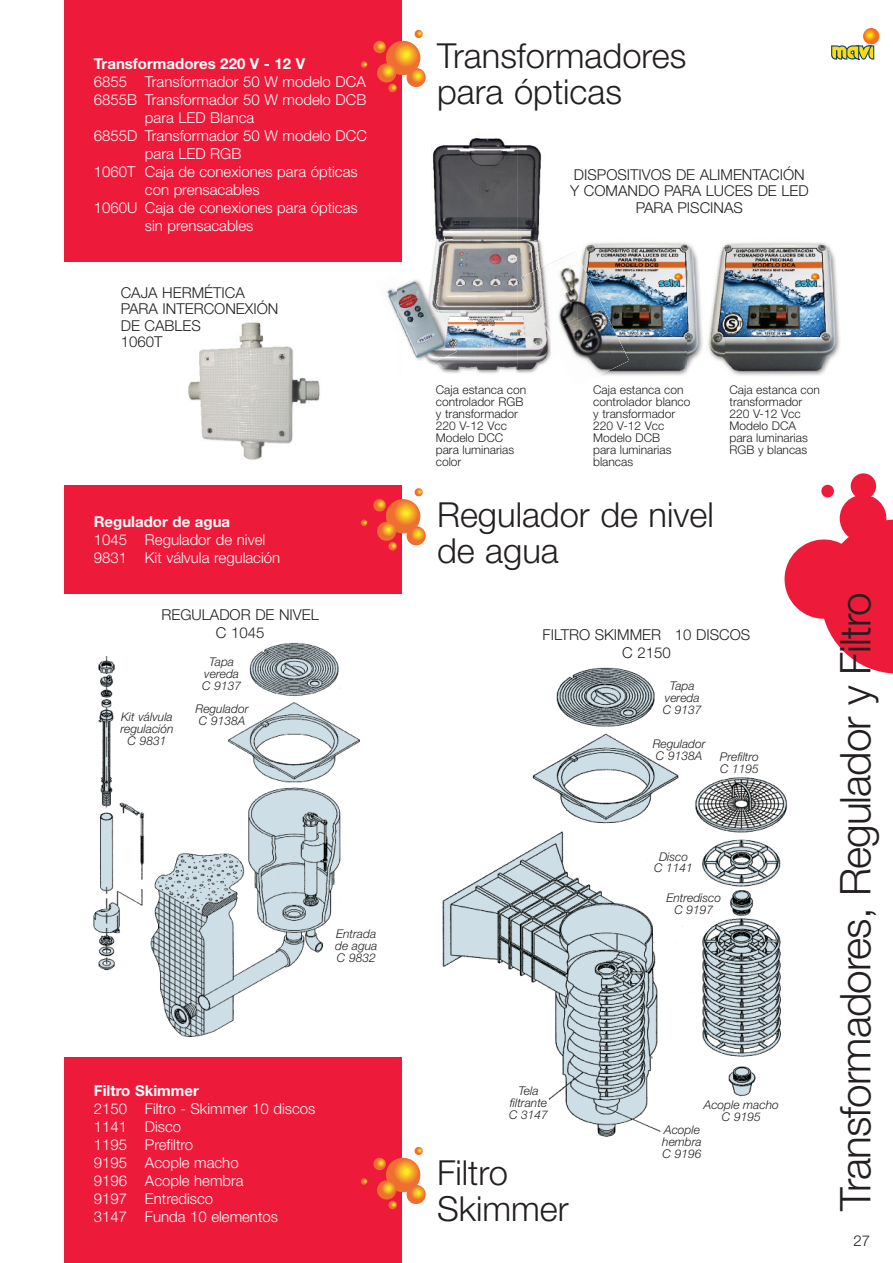
<style>
.page{position:relative;width:893px;height:1263px;background:#fff}
.page>*{position:absolute;margin:0;border:0;box-sizing:border-box;transform-origin:0 0}
.t1{font:300 42.3px "Helvetica Neue LT Std";letter-spacing:-.02em;color:#231f20}
.t2{font:300 34.5px/36px "Helvetica Neue LT Std";color:#231f20}
.t3{font:300 15px/18px "Helvetica Neue LT Std";color:#fff}
.t4{font:300 15px/16.5px "Helvetica Neue LT Std";color:#231f20;text-align:center}
.t5{font:700 15px "Helvetica Neue LT Std";color:#fff}
.t6{font:300 12px/12px "Helvetica Neue LT Std";color:#231f20}
.t7{font:italic 300 12px/12px "Helvetica Neue LT Std";color:#231f20;text-align:center}
</style>
<div class="page">
<img style="left:188px;top:322px;width:132px;height:138px">
<svg style="left:824px;top:519px;width:69px;height:154px"></svg>
<div style="left:784px;top:539px;width:79px;height:80px;background:#ed1a3a;border-radius:50%"></div>
<div style="left:840px;top:495px;width:46px;height:47px;background:#ed1a3a;border-radius:50%"></div>
<div style="left:851px;top:473px;width:25px;height:26px;background:#ed1a3a;border-radius:50%"></div>
<div style="left:821px;top:485px;width:13px;height:12px;background:#ed1a3a;border-radius:50%"></div>
<img style="left:432px;top:138px;width:110px;height:40px">
<img style="left:433px;top:178px;width:108px;height:53px">
<img style="left:397px;top:231px;width:154px;height:143px">
<img style="left:582px;top:242px;width:106px;height:37px">
<img style="left:604px;top:279px;width:84px;height:59px">
<img style="left:629px;top:338px;width:59px;height:38px">
<img style="left:688px;top:242px;width:152px;height:134px">
<img style="left:387px;top:288px;width:10px;height:30px">
<img style="left:397px;top:264px;width:45px;height:53px">
<img style="left:397px;top:317px;width:60px;height:54px">
<img style="left:521px;top:262px;width:30px;height:77px">
<img style="left:578px;top:256px;width:26px;height:52px">
<img style="left:578px;top:308px;width:51px;height:68px">
<img style="left:552px;top:251px;width:26px;height:66px">
<img style="left:558px;top:317px;width:20px;height:40px">
<img style="left:442px;top:667px;width:346px;height:470px">
<img style="left:93px;top:642px;width:267px;height:400px">
<svg style="left:863px;top:28px;width:16px;height:16px"></svg>
<svg style="left:831px;top:45px;width:44px;height:15px"></svg>
<div style="left:64px;top:0;width:338px;height:261px;background:#ed1a3a"></div>
<div style="left:64px;top:1057px;width:338px;height:206px;background:#ed1a3a"></div>
<svg style="left:406px;top:68px;width:20px;height:19px"></svg>
<svg style="left:377px;top:63px;width:20px;height:20px"></svg>
<svg style="left:388px;top:84px;width:9px;height:8px"></svg>
<svg style="left:373px;top:30px;width:50px;height:46px"></svg>
<svg style="left:361px;top:61px;width:6px;height:7px"></svg>
<div style="left:64px;top:485px;width:338px;height:108px;background:#ed1a3a"></div>
<svg style="left:406px;top:526px;width:20px;height:20px"></svg>
<svg style="left:377px;top:521px;width:20px;height:20px"></svg>
<svg style="left:388px;top:542px;width:9px;height:8px"></svg>
<svg style="left:373px;top:488px;width:50px;height:46px"></svg>
<svg style="left:361px;top:519px;width:6px;height:7px"></svg>
<svg style="left:406px;top:1184px;width:20px;height:20px"></svg>
<svg style="left:377px;top:1180px;width:20px;height:20px"></svg>
<svg style="left:388px;top:1200px;width:9px;height:9px"></svg>
<svg style="left:373px;top:1147px;width:50px;height:46px"></svg>
<svg style="left:361px;top:1178px;width:6px;height:7px"></svg>
<p class="t5" style="left:94px;top:58px;width:213px">Transformadores 220 V - 12 V</p>
<p class="t3" style="left:94px;top:74px;width:273px">6855 Transformador 50 W modelo DCA</p>
<p class="t3" style="left:94px;top:92px;width:274px">6855B Transformador 50 W modelo DCB</p>
<p class="t3" style="left:145px;top:110px;width:111px">para LED Blanca</p>
<p class="t3" style="left:94px;top:128px;width:275px">6855D Transformador 50 W modelo DCC</p>
<p class="t3" style="left:145px;top:146px;width:98px">para LED RGB</p>
<p class="t3" style="left:94px;top:164px;width:265px">1060T Caja de conexiones para ópticas</p>
<p class="t3" style="left:145px;top:182px;width:116px">con prensacables</p>
<p class="t3" style="left:94px;top:200px;width:265px">1060U Caja de conexiones para ópticas</p>
<p class="t3" style="left:145px;top:218px;width:110px">sin prensacables</p>
<p class="t4" style="left:121px;top:285px;width:159px;text-align:left">CAJA HERMÉTICA<br>PARA INTERCONEXIÓN<br>DE CABLES<br>1060T</p>
<p class="t5" style="left:94px;top:516px;width:138px">Regulador de agua</p>
<p class="t3" style="left:94px;top:532px;width:188px">1045 Regulador de nivel<br>9831 Kit válvula regulación</p>
<p class="t4" style="left:162px;top:607px;width:159px;line-height:18px">REGULADOR DE NIVEL<br>C 1045</p>
<p class="t7" style="left:202px;top:657px;width:40px">Tapa vereda<br>C 9137</p>
<p class="t7" style="left:196px;top:704px;width:54px;text-align:left">Regulador<br>C 9138A</p>
<p class="t7" style="left:120px;top:712px;width:55px">Kit válvula regulación<br>C 9831</p>
<p class="t7" style="left:335px;top:929px;width:44px;text-align:justify">Entrada de agua C 9832</p>
<p class="t5" style="left:94px;top:1085px;width:107px">Filtro Skimmer</p>
<p class="t3" style="left:94px;top:1101px;width:223px">2150 Filtro - Skimmer 10 discos<br>1141 Disco<br>1195 Prefiltro<br>9195 Acople macho<br>9196 Acople hembra<br>9197 Entredisco<br>3147 Funda 10 elementos</p>
<h2 class="t2" style="left:437px;top:41px;width:251px">Transformadores para ópticas</h2>
<p class="t4" style="left:570px;top:168px;width:240px">DISPOSITIVOS DE ALIMENTACIÓN<br>Y COMANDO PARA LUCES DE LED<br>PARA PISCINAS</p>
<p class="t6" style="left:436px;top:385px;width:92px">Caja estanca con controlador RGB y transformador<br>220 V-12 Vcc<br>Modelo DCC para luminarias color</p>
<p class="t6" style="left:593px;top:385px;width:99px">Caja estanca con controlador blanco y transformador<br>220 V-12 Vcc<br>Modelo DCB<br>para luminarias blancas</p>
<p class="t6" style="left:729px;top:385px;width:92px">Caja estanca con transformador<br>220 V-12 Vcc<br>Modelo DCA para luminarias<br>RGB y blancas</p>
<h2 class="t2" style="left:437px;top:500px;width:278px">Regulador de nivel de agua</h2>
<p class="t4" style="left:543px;top:627px;width:209px;line-height:18px">FILTRO SKIMMER 10 DISCOS<br>C 2150</p>
<p class="t7" style="left:663px;top:681px;width:40px">Tapa vereda<br>C 9137</p>
<p class="t7" style="left:653px;top:739px;width:54px;text-align:left">Regulador<br>C 9138A</p>
<p class="t7" style="left:720px;top:751px;width:41px;text-align:left">Prefiltro<br>C 1195</p>
<p class="t7" style="left:509px;top:1086px;width:40px">Tela filtrante<br>C 3147</p>
<h2 class="t2" style="left:437px;top:1158px;width:133px">Filtro<br>Skimmer</h2>
<p class="t7" style="left:654px;top:853px;width:40px;line-height:10.5px">Disco<br>C 1141</p>
<p class="t7" style="left:666px;top:893px;width:56px">Entredisco<br>C 9197</p>
<p class="t7" style="left:704px;top:1099px;width:77px">Acople macho<br>C 9195</p>
<p class="t7" style="left:662px;top:1124px;width:41px;text-align:left">Acople hembra<br>C 9196</p>
<h1 class="t1" style="left:840px;top:1211px;width:620px;rotate:-90deg">Transformadores, Regulador y Filtro</h1>
<p class="t4" style="left:853px;top:1234px;width:18px">27</p>
</div>
